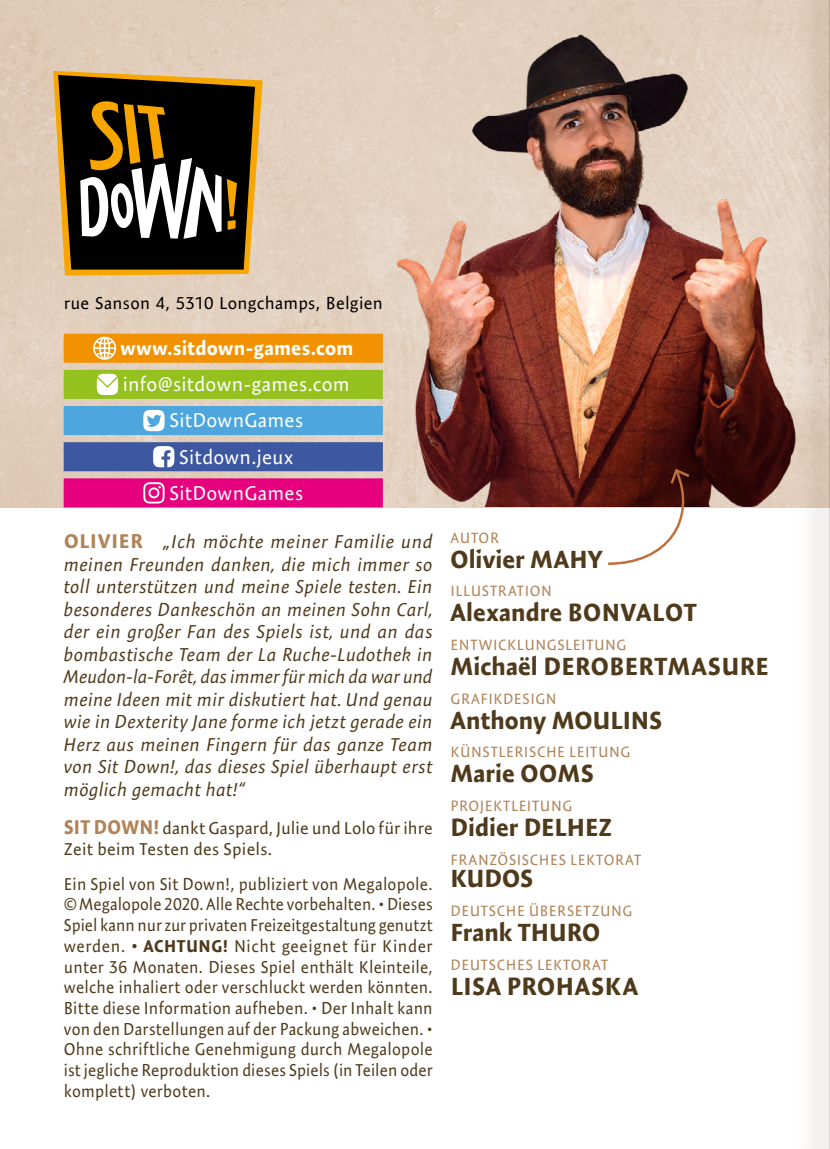
<style>
.page{position:relative;width:830px;height:1149px;background:#fff}
.page>*{position:absolute;margin:0;border:0;box-sizing:border-box;transform-origin:0 0}
.t1{font:700 25px "Expo Sans Pro";letter-spacing:.005em;color:#4f3a1b}
.t2{font:20px "Expo Sans Pro";letter-spacing:.01em;color:#fff}
.t3{font:700 20px "Expo Sans Pro";letter-spacing:.01em;color:#fff}
.t4{font:italic 18.75px/22.5px "Expo Sans Pro";letter-spacing:.01em;color:#4f3a1b;text-align:justify}
.t5{font:17.25px/20.8px "Expo Sans Pro";letter-spacing:.01em;color:#4f3a1b;text-align:justify;scale:.95 1}
.t6{font:17.25px/20.8px "Expo Sans Pro";letter-spacing:.01em;color:#4f3a1b}
.t7{font:17.25px "Expo Sans Pro";letter-spacing:.015em;color:#000}
.t8{font:15px "Expo Sans Pro";letter-spacing:.04em;color:#b18358}
.s1{font-weight:700;font-style:normal;font-size:20px;color:#b18358}
.s2{font-weight:700;font-size:20px;color:#b18358}
.s3{font-weight:700}
</style>
<div class="page">
<img style="left:0;top:0;width:794px;height:507px">
<img style="left:377px;top:25px;width:417px;height:481px">
<svg style="left:605px;top:467px;width:92px;height:98px"></svg>
<svg style="left:53px;top:71px;width:209px;height:204px;background:#e4b96e"></svg>
<svg style="left:58px;top:75px;width:197px;height:194px;background:#2f230a"></svg>
<svg style="left:80px;top:99px;width:141px;height:140px"></svg>
<svg style="left:227px;top:179px;width:10px;height:51px"></svg>
<div style="left:65px;top:443px;width:316px;height:27px;background:#3d58a0"></div>
<svg style="left:153px;top:446px;width:21px;height:21px"></svg>
<div style="left:64px;top:442px;width:318px;height:29px;border:2px solid #3d58a0"></div>
<div style="left:65px;top:371px;width:316px;height:26px;background:#95c11f"></div>
<svg style="left:97px;top:373px;width:21px;height:22px"></svg>
<div style="left:64px;top:370px;width:318px;height:29px;border:2px solid #95c11f"></div>
<div style="left:65px;top:335px;width:316px;height:26px;background:#f39200"></div>
<svg style="left:93px;top:336px;width:23px;height:23px"></svg>
<div style="left:64px;top:333px;width:318px;height:29px;border:2px solid #f39200"></div>
<div style="left:65px;top:407px;width:316px;height:26px;background:#4da6dd"></div>
<svg style="left:143px;top:410px;width:21px;height:21px"></svg>
<div style="left:64px;top:406px;width:318px;height:29px;border:2px solid #4da6dd"></div>
<div style="left:65px;top:479px;width:316px;height:27px;background:#e6007d"></div>
<svg style="left:143px;top:482px;width:21px;height:21px"></svg>
<div style="left:64px;top:478px;width:318px;height:29px;border:2px solid #e6007d"></div>
<svg style="left:794px;top:0;width:35px;height:1148px"></svg>
<hr style="left:829px;top:0;width:1px;height:1148px;background:#9a8b7b">
<p class="t7" style="left:64px;top:293px;width:320px">rue Sanson 4, 5310 Longchamps, Belgien</p>
<p class="t3" style="left:120px;top:335px;width:234px">www.sitdown-games.com</p>
<p class="t2" style="left:123px;top:372px;width:228px">info@sitdown-games.com</p>
<p class="t2" style="left:169px;top:408px;width:135px">SitDownGames</p>
<p class="t2" style="left:179px;top:444px;width:116px">Sitdown.jeux</p>
<p class="t2" style="left:169px;top:481px;width:135px">SitDownGames</p>
<p class="t4" style="left:64px;top:530px;width:370px"><span class="s1">OLIVIER</span> „Ich möchte meiner Familie und meinen Freunden danken, die mich immer so toll unterstützen und meine Spiele testen. Ein besonderes Dankeschön an meinen Sohn Carl, der ein großer Fan des Spiels ist, und an das bombastische Team der La Ruche-Ludothek in Meudon-la-Forêt, das immer für mich da war und meine Ideen mit mir diskutiert hat. Und genau wie in Dexterity Jane forme ich jetzt gerade ein Herz aus meinen Fingern für das ganze Team von Sit Down!, das dieses Spiel überhaupt erst möglich gemacht hat!“</p>
<p class="t6" style="left:64px;top:817px;width:370px"><span class="s2">SIT DOWN!</span> dankt Gaspard, Julie und Lolo für ihre<br>Zeit beim Testen des Spiels.</p>
<p class="t5" style="left:64px;top:872px;width:389px">Ein Spiel von Sit Down!, publiziert von Megalopole. ©Megalopole 2020. Alle Rechte vorbehalten. • Dieses Spiel kann nur zur privaten Freizeitgestaltung genutzt werden. <span class="s3">• ACHTUNG!</span> Nicht geeignet für Kinder unter 36 Monaten. Dieses Spiel enthält Kleinteile, welche inhaliert oder verschluckt werden könnten.<br>Bitte diese Information aufheben. • Der Inhalt kann von den Darstellungen auf der Packung abweichen. • Ohne schriftliche Genehmigung durch Megalopole ist jegliche Reproduktion dieses Spiels (in Teilen oder komplett) verboten.</p>
<p class="t8" style="left:450px;top:528px;width:50px">AUTOR</p>
<h1 class="t1" style="left:450px;top:543px;width:154px">Olivier MAHY</h1>
<p class="t8" style="left:450px;top:582px;width:103px">ILLUSTRATION</p>
<h1 class="t1" style="left:450px;top:597px;width:248px">Alexandre BONVALOT</h1>
<p class="t8" style="left:450px;top:635px;width:177px">ENTWICKLUNGSLEITUNG</p>
<h1 class="t1" style="left:450px;top:650px;width:320px">Michaël DEROBERTMASURE</h1>
<p class="t8" style="left:450px;top:689px;width:108px">GRAFIKDESIGN</p>
<h1 class="t1" style="left:450px;top:704px;width:213px">Anthony MOULINS</h1>
<p class="t8" style="left:450px;top:743px;width:181px">KÜNSTLERISCHE LEITUNG</p>
<h1 class="t1" style="left:450px;top:758px;width:145px">Marie OOMS</h1>
<p class="t8" style="left:450px;top:796px;width:123px">PROJEKTLEITUNG</p>
<h1 class="t1" style="left:450px;top:811px;width:163px">Didier DELHEZ</h1>
<p class="t8" style="left:450px;top:850px;width:192px">FRANZÖSISCHES LEKTORAT</p>
<h1 class="t1" style="left:450px;top:862px;width:84px">KUDOS</h1>
<p class="t8" style="left:450px;top:901px;width:183px">DEUTSCHE ÜBERSETZUNG</p>
<h1 class="t1" style="left:450px;top:916px;width:151px">Frank THURO</h1>
<p class="t8" style="left:450px;top:955px;width:159px">DEUTSCHES LEKTORAT</p>
<h1 class="t1" style="left:450px;top:970px;width:189px">LISA PROHASKA</h1>
</div>
